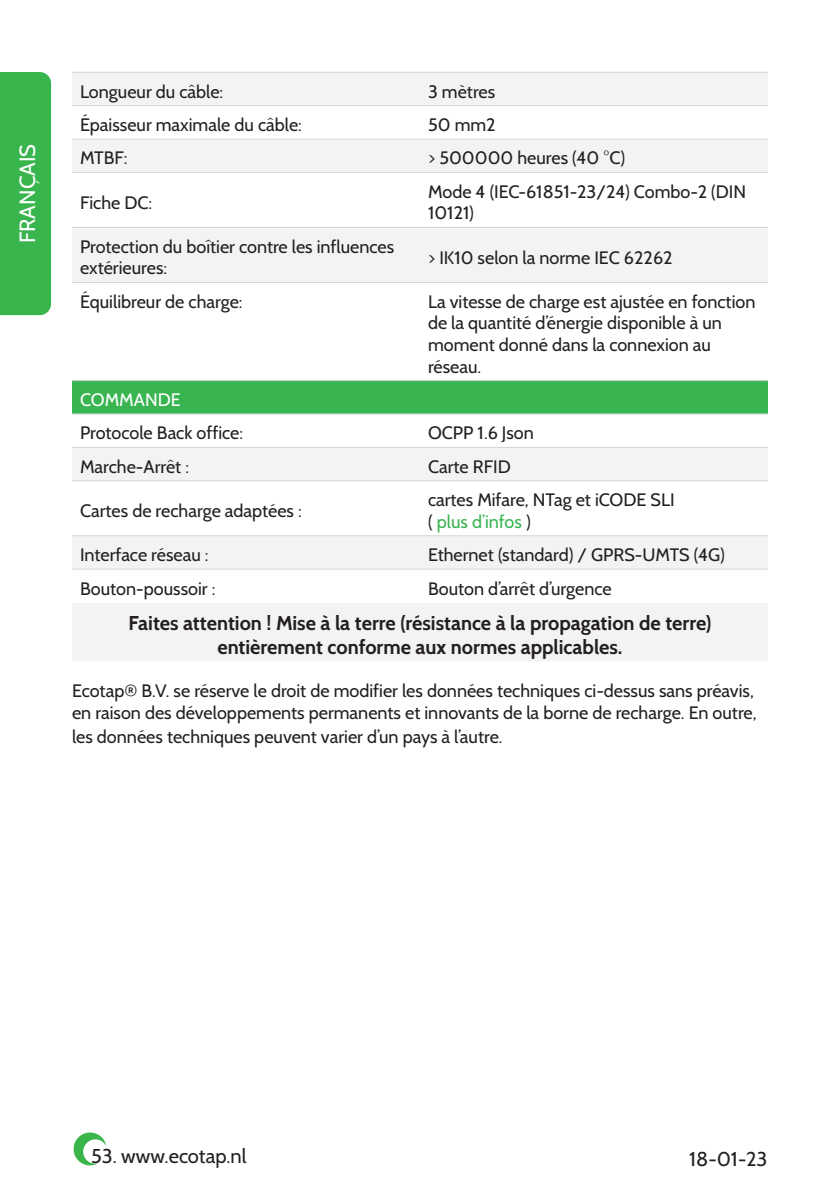
<style>
.page{position:relative;width:840px;height:1191px;background:#fff}
.page>*{position:absolute;margin:0;border:0;box-sizing:border-box;transform-origin:0 0}
.t1{font:22px "Cabin";color:#fff}
.t2{font:700 20px/24px "Cabin";color:#231f20;text-align:center}
.t3{font:20px "Cabin";color:#231f20}
.t4{font:18px/21.6px "Cabin";color:#231f20}
.t5{font:18px "Cabin";color:#fff}
.s1{color:#38b551}
</style>
<div class="page">
<svg style="left:73px;top:1132px;width:33px;height:34px"></svg>
<div style="left:72px;top:73px;width:695px;height:32px;background:#f3f3f1"></div>
<div style="left:72px;top:140px;width:695px;height:32px;background:#f3f3f1"></div>
<div style="left:72px;top:228px;width:695px;height:54px;background:#f3f3f1"></div>
<div style="left:72px;top:380px;width:695px;height:34px;background:#38b550"></div>
<div style="left:72px;top:448px;width:695px;height:213px;background:#f3f3f1"></div>
<svg style="left:72px;top:481px;width:695px;height:54px"></svg>
<svg style="left:72px;top:570px;width:695px;height:32px"></svg>
<hr style="left:72px;top:602px;width:348px;height:1px;background:#fff">
<hr style="left:420px;top:602px;width:347px;height:1px;background:#fff">
<hr style="left:72px;top:72px;width:348px;height:1px;background:#d4d6d5">
<hr style="left:420px;top:72px;width:347px;height:1px;background:#d4d6d5">
<hr style="left:72px;top:105px;width:348px;height:1px;background:#d4d6d5">
<hr style="left:420px;top:105px;width:347px;height:1px;background:#d4d6d5">
<hr style="left:72px;top:139px;width:348px;height:1px;background:#d4d6d5">
<hr style="left:420px;top:139px;width:347px;height:1px;background:#d4d6d5">
<hr style="left:72px;top:172px;width:348px;height:1px;background:#d4d6d5">
<hr style="left:420px;top:172px;width:347px;height:1px;background:#d4d6d5">
<hr style="left:72px;top:227px;width:348px;height:1px;background:#d4d6d5">
<hr style="left:420px;top:227px;width:347px;height:1px;background:#d4d6d5">
<hr style="left:72px;top:282px;width:348px;height:1px;background:#d4d6d5">
<hr style="left:420px;top:282px;width:347px;height:1px;background:#d4d6d5">
<hr style="left:72px;top:380px;width:348px;height:1px;background:#d4d6d5">
<hr style="left:420px;top:380px;width:347px;height:1px;background:#d4d6d5">
<hr style="left:72px;top:480px;width:348px;height:1px;background:#d4d6d5">
<hr style="left:420px;top:480px;width:347px;height:1px;background:#d4d6d5">
<hr style="left:72px;top:535px;width:348px;height:1px;background:#d4d6d5">
<hr style="left:420px;top:535px;width:347px;height:1px;background:#d4d6d5">
<hr style="left:72px;top:569px;width:348px;height:1px;background:#d4d6d5">
<hr style="left:420px;top:569px;width:347px;height:1px;background:#d4d6d5">
<hr style="left:72px;top:414px;width:348px;height:1px;background:#d4d6d5">
<hr style="left:420px;top:414px;width:347px;height:1px;background:#d4d6d5">
<hr style="left:72px;top:447px;width:348px;height:1px;background:#d4d6d5">
<hr style="left:420px;top:447px;width:347px;height:1px;background:#d4d6d5">
<div style="left:0;top:72px;width:51px;height:243px;background:#39b54e"></div>
<p class="t1" style="left:14px;top:243px;width:101px;rotate:-90deg">FRANÇAIS</p>
<p class="t4" style="left:80px;top:80px;width:144px">Longueur du câble:</p>
<p class="t4" style="left:428px;top:80px;width:69px">3 mètres</p>
<p class="t4" style="left:80px;top:114px;width:223px">Épaisseur maximale du câble:</p>
<p class="t4" style="left:428px;top:114px;width:69px">50 mm2</p>
<p class="t4" style="left:80px;top:147px;width:49px">MTBF:</p>
<p class="t4" style="left:428px;top:147px;width:199px">&gt; 500000 heures (40 °C)</p>
<p class="t4" style="left:80px;top:191px;width:74px">Fiche DC:</p>
<p class="t4" style="left:428px;top:180px;width:319px">Mode 4 (IEC-61851-23/24) Combo-2 (DIN<br>10121)</p>
<p class="t4" style="left:80px;top:235px;width:315px">Protection du boîtier contre les influences extérieures:</p>
<p class="t4" style="left:428px;top:246px;width:246px">&gt; IK10 selon la norme IEC 62262</p>
<p class="t4" style="left:80px;top:290px;width:164px">Équilibreur de charge:</p>
<p class="t4" style="left:428px;top:290px;width:329px">La vitesse de charge est ajustée en fonction de la quantité d’énergie disponible à un moment donné dans la connexion au réseau.</p>
<p class="t5" style="left:80px;top:388px;width:102px">COMMANDE</p>
<p class="t4" style="left:80px;top:422px;width:164px">Protocole Back office:</p>
<p class="t4" style="left:428px;top:422px;width:107px">OCPP 1.6 Json</p>
<p class="t4" style="left:80px;top:455px;width:110px">Marche-Arrêt :</p>
<p class="t4" style="left:428px;top:455px;width:84px">Carte RFID</p>
<p class="t4" style="left:80px;top:500px;width:223px">Cartes de recharge adaptées :</p>
<p class="t4" style="left:428px;top:489px;width:248px">cartes Mifare, NTag et iCODE SLI ( <span class="s1">plus d’infos</span> )</p>
<p class="t4" style="left:80px;top:544px;width:130px">Interface réseau :</p>
<p class="t4" style="left:428px;top:544px;width:298px">Ethernet (standard) / GPRS-UMTS (4G)</p>
<p class="t4" style="left:80px;top:577px;width:137px">Bouton-poussoir :</p>
<p class="t4" style="left:428px;top:577px;width:185px">Bouton d’arrêt d’urgence</p>
<p class="t2" style="left:128px;top:611px;width:584px">Faites attention ! Mise à la terre (résistance à la propagation de terre) entièrement conforme aux normes applicables.</p>
<p class="t4" style="left:72px;top:680px;width:685px">Ecotap® B.V. se réserve le droit de modifier les données techniques ci-dessus sans préavis, en raison des développements permanents et innovants de la borne de recharge. En outre,</p>
<p class="t4" style="left:72px;top:725px;width:432px">les données techniques peuvent varier d’un pays à l’autre.</p>
<p class="t3" style="left:91px;top:1143px;width:157px">53. www.ecotap.nl</p>
<p class="t3" style="left:689px;top:1146px;width:79px">18-01-23</p>
</div>
